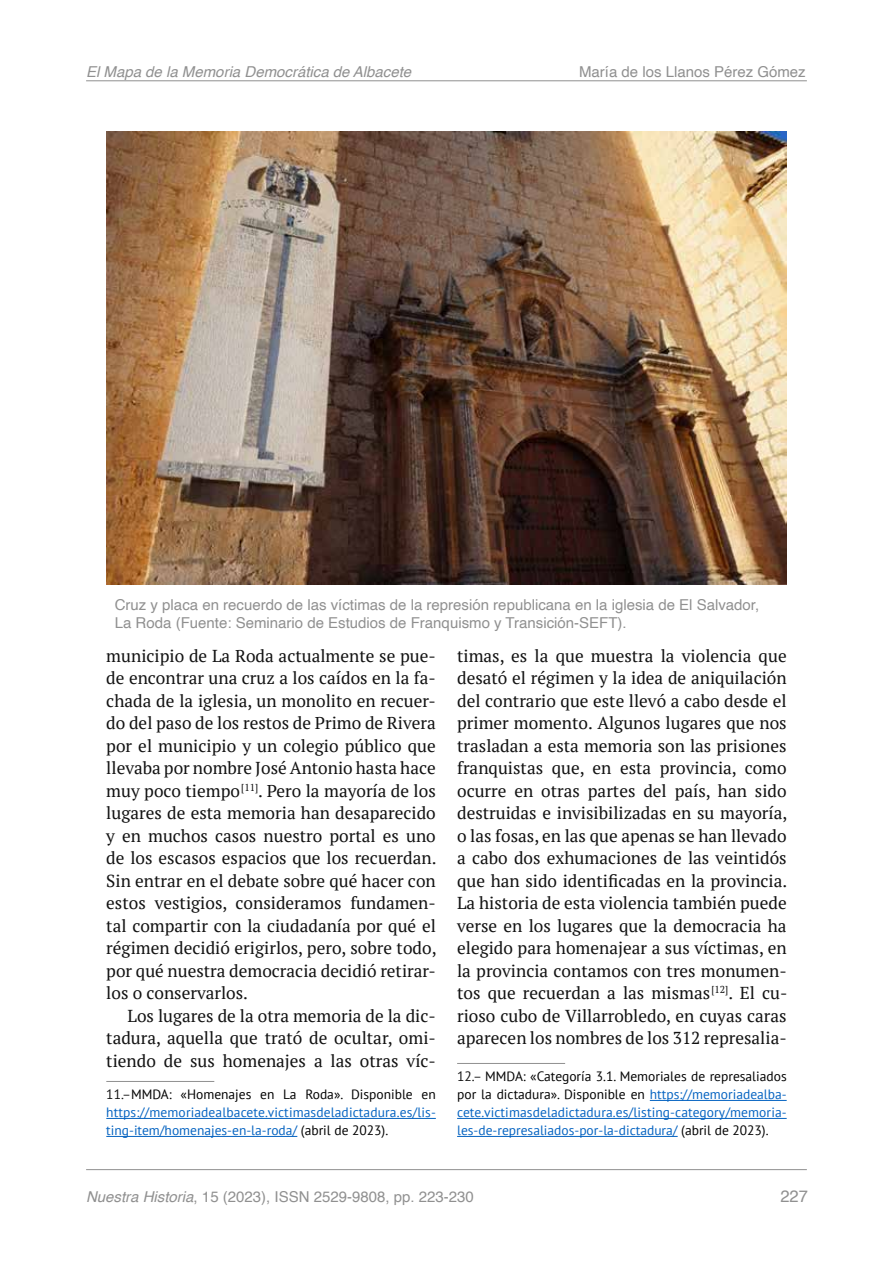
<style>
.page{position:relative;width:893px;height:1263px;background:#fff}
.page>*{position:absolute;margin:0;border:0;box-sizing:border-box;transform-origin:0 0}
.t1{font:17.25px/22.5px "PT Serif";color:#121212;text-align:justify}
.t2{font:16.5px "Helvetica";color:#909090}
.t3{font:15px/18px "Helvetica";color:#909090}
.t4{font:italic 15px "Helvetica";color:#909090}
.t5{font:13.5px/18px "PT Sans";color:#0563c1;text-align:justify}
.s1{color:#121212}
.s2{color:#000}
.s3{font-style:italic}
</style>
<div class="page">
<hr style="left:86px;top:81px;width:721px;height:1px;background:#909090">
<hr style="left:86px;top:1169px;width:721px;height:1px;background:#909090">
<hr style="left:457px;top:1063px;width:108px;height:1px;background:#909090">
<hr style="left:650px;top:1100px;width:137px;height:1px;background:#0563c1">
<hr style="left:457px;top:1118px;width:330px;height:1px;background:#0563c1">
<hr style="left:457px;top:1136px;width:221px;height:1px;background:#0563c1">
<hr style="left:106px;top:1081px;width:108px;height:1px;background:#909090">
<hr style="left:106px;top:1118px;width:330px;height:1px;background:#0563c1">
<hr style="left:106px;top:1136px;width:191px;height:1px;background:#0563c1">
<img style="left:106px;top:132px;width:681px;height:452px">
<p class="t4" style="left:86px;top:59px;width:327px">El Mapa de la Memoria Democrática de Albacete</p>
<p class="t3" style="left:579px;top:63px;width:228px">María de los Llanos Pérez Gómez</p>
<p class="t3" style="left:115px;top:596px;width:646px">Cruz y placa en recuerdo de las víctimas de la represión republicana en la iglesia de El Salvador,<br>La Roda (Fuente: Seminario de Estudios de Franquismo y Transición-SEFT).</p>
<p class="t1" style="left:106px;top:644px;width:332px">municipio de La Roda actualmente se pue&shy;de encontrar una cruz a los caídos en la fa&shy;chada de la iglesia, un monolito en recuer&shy;do del paso de los restos de Primo de Rivera por el municipio y un colegio público que llevaba por nombre José Antonio hasta hace muy poco tiempo<sup>[11]</sup>. Pero la mayoría de los lugares de esta memoria han desaparecido y en muchos casos nuestro portal es uno de los escasos espacios que los recuerdan.<br>Sin entrar en el debate sobre qué hacer con estos vestigios, consideramos fundamen&shy;tal compartir con la ciudadanía por qué el régimen decidió erigirlos, pero, sobre todo, por qué nuestra democracia decidió retirar&shy;los o conservarlos.</p>
<p class="t1" style="left:106px;top:1004px;width:331px;text-indent:21px">Los lugares de la otra memoria de la dic&shy;tadura, aquella que trató de ocultar, omi&shy;tiendo de sus homenajes a las otras víc-</p>
<p class="t5" style="left:106px;top:1085px;width:331px"><span class="s1">11.–</span><span class="s2">MMDA: «Homenajes en La Roda». Disponible en </span>https://memoriadealbacete.victimasdeladictadura.es/lis&shy;ting-item/homenajes-en-la-roda/ <span class="s2">(abril de 2023).</span></p>
<p class="t1" style="left:457px;top:644px;width:332px">timas, es la que muestra la violencia que desató el régimen y la idea de aniquilación del contrario que este llevó a cabo desde el primer momento. Algunos lugares que nos trasladan a esta memoria son las prisiones franquistas que, en esta provincia, como ocurre en otras partes del país, han sido destruidas e invisibilizadas en su mayoría, o las fosas, en las que apenas se han llevado a cabo dos exhumaciones de las veintidós que han sido identificadas en la provincia.<br>La historia de esta violencia también puede verse en los lugares que la democracia ha elegido para homenajear a sus víctimas, en la provincia contamos con tres monumen&shy;tos que recuerdan a las mismas<sup>[12]</sup>. El cu&shy;rioso cubo de Villarrobledo, en cuyas caras aparecen los nombres de los 312 represalia-</p>
<p class="t5" style="left:457px;top:1067px;width:331px"><span class="s1">12.–</span> <span class="s2">MMDA: «Categoría 3.1. Memoriales de represaliados por la dictadura». Disponible en</span> https://memoriadealba&shy;cete.victimasdeladictadura.es/listing-category/memoria&shy;les-de-represaliados-por-la-dictadura/ <span class="s2">(abril de 2023).</span></p>
<p class="t3" style="left:86px;top:1188px;width:389px"><span class="s3">Nuestra Historia</span>, 15 (2023), ISSN 2529-9808, pp. 223-230</p>
<p class="t2" style="left:780px;top:1183px;width:29px">227</p>
</div>
